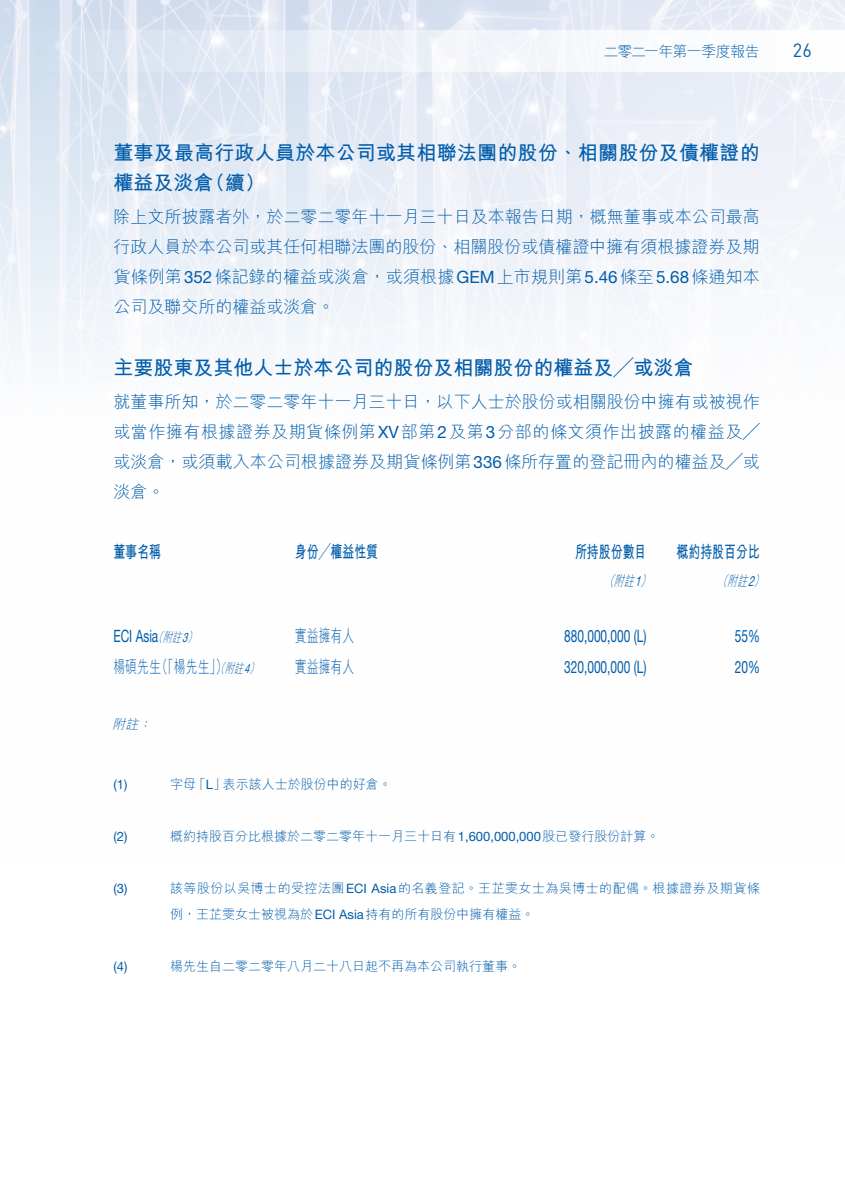
<style>
.page{position:relative;width:845px;height:1191px;background:#fff}
.page>*{position:absolute;margin:0;border:0;box-sizing:border-box;transform-origin:0 0}
.Subhead_1{font:700 20px/30px "M Hei HK";color:#015dab}
.t1{font:18.8px "DIN";color:#015dab;scale:.95 1}
.Body_Text{font:300 17px/30px "M Hei HK";letter-spacing:.005em;color:#015dab;text-align:justify}
.Table_1_Colume{font:17px "Helvetica Neue LT Std";color:#015dab;scale:.7 1}
.Table_1_Colume-2{font:300 17px "M Hei HK";color:#015dab;scale:.7 1}
.Table_1_Colume-3{font:700 17px "M Hei HK";color:#015dab;scale:.7 1}
.t2{font:300 15px "M Hei HK";letter-spacing:-.045em;color:#015dab}
.Table_1_Colume-4{font:italic 300 14px "M Hei HK";color:#015dab;scale:.7 1}
.Notes{font:300 13px "M Hei HK";color:#015dab}
.Notes-2{font:300 13px/26px "M Hei HK";letter-spacing:.035em;color:#015dab}
.Notes-3{font:13px "Helvetica Neue LT Std";color:#015dab}
.Notes-4{font:italic 300 13px "M Hei HK";color:#015dab}
.s1{font-family:"Helvetica Neue LT Std";font-weight:400}
.s2{font-family:"M Hei HK";font-weight:300;font-style:italic;font-size:13px}
.s3{font-style:italic;font-size:13px}
.s4{font-family:"Helvetica Neue LT Std";font-weight:400;font-style:italic;font-size:13px}
</style>
<div class="page">
<img style="left:1px;top:0;width:844px;height:365px">
<svg style="left:1px;top:30px;width:844px;height:41px;fill:#f1f3f9"></svg>
<p class="t2" style="left:603px;top:44px;width:158px">二零二一年第一季度報告</p>
<p class="t1" style="left:793px;top:39px;width:21px">26</p>
<p class="Subhead_1" style="left:113px;top:136px;width:648px">董事及最高行政人員於本公司或其相聯法團的股份、相關股份及債權證的權益及淡倉（續）</p>
<p class="Body_Text" style="left:113px;top:201px;width:648px">除上文所披露者外，於二零二零年十一月三十日及本報告日期，概無董事或本公司最高行政人員於本公司或其任何相聯法團的股份、相關股份或債權證中擁有須根據證券及期貨條例第<span class="s1">352</span>條記錄的權益或淡倉，或須根據<span class="s1">GEM</span>上市規則第<span class="s1">5.46</span>條至<span class="s1">5.68</span>條通知本公司及聯交所的權益或淡倉。</p>
<p class="Subhead_1" style="left:113px;top:351px;width:581px">主要股東及其他人士於本公司的股份及相關股份的權益及╱或淡倉</p>
<p class="Body_Text" style="left:113px;top:387px;width:648px">就董事所知，於二零二零年十一月三十日，以下人士於股份或相關股份中擁有或被視作或當作擁有根據證券及期貨條例第<span class="s1">XV</span>部第<span class="s1">2</span>及第<span class="s1">3</span>分部的條文須作出披露的權益及╱或淡倉，或須載入本公司根據證券及期貨條例第<span class="s1">336</span>條所存置的登記冊內的權益及╱或淡倉。</p>
<p class="Table_1_Colume-3" style="left:113px;top:540px;width:69px">董事名稱</p>
<p class="Table_1_Colume-3" style="left:295px;top:540px;width:120px">身份╱權益性質</p>
<p class="Table_1_Colume-3" style="left:575px;top:540px;width:104px">所持股份數目</p>
<p class="Table_1_Colume-3" style="left:676px;top:540px;width:120px">概約持股百分比</p>
<p class="Table_1_Colume-4" style="left:604px;top:573px;width:72px">（附註<span class="s1">1</span>）</p>
<p class="Table_1_Colume-4" style="left:717px;top:573px;width:72px">（附註<span class="s1">2</span>）</p>
<p class="Table_1_Colume" style="left:113px;top:626px;width:125px">ECI Asia<span class="s2">（附註</span><span class="s3">3</span><span class="s2">）</span></p>
<p class="Table_1_Colume-2" style="left:295px;top:627px;width:86px">實益擁有人</p>
<p class="Table_1_Colume" style="left:564px;top:626px;width:119px">880,000,000 (L)</p>
<p class="Table_1_Colume" style="left:735px;top:626px;width:37px">55%</p>
<p class="Table_1_Colume-2" style="left:113px;top:657px;width:213px">楊碩先生（「楊先生」）<span class="s3">（附註</span><span class="s4">4</span><span class="s3">）</span></p>
<p class="Table_1_Colume-2" style="left:295px;top:657px;width:86px">實益擁有人</p>
<p class="Table_1_Colume" style="left:564px;top:656px;width:119px">320,000,000 (L)</p>
<p class="Table_1_Colume" style="left:735px;top:656px;width:37px">20%</p>
<p class="Notes-4" style="left:112px;top:717px;width:44px">附註：</p>
<p class="Notes-3" style="left:113px;top:776px;width:15px">(1)</p>
<p class="Notes" style="left:170px;top:777px;width:223px">字母「<span class="s1">L</span>」表示該人士於股份中的好倉。</p>
<p class="Notes-3" style="left:113px;top:828px;width:15px">(2)</p>
<p class="Notes" style="left:170px;top:829px;width:491px">概約持股百分比根據於二零二零年十一月三十日有<span class="s1">1,600,000,000</span>股已發行股份計算。</p>
<p class="Notes-3" style="left:113px;top:880px;width:15px">(3)</p>
<p class="Notes-2" style="left:170px;top:875px;width:591px">該等股份以吳博士的受控法團<span class="s1">ECI Asia</span>的名義登記。王芷雯女士為吳博士的配偶。根據證券及期貨條例，王芷雯女士被視為於<span class="s1">ECI Asia</span>持有的所有股份中擁有權益。</p>
<p class="Notes-3" style="left:113px;top:958px;width:15px">(4)</p>
<p class="Notes" style="left:170px;top:959px;width:352px">楊先生自二零二零年八月二十八日起不再為本公司執行董事。</p>
</div>
